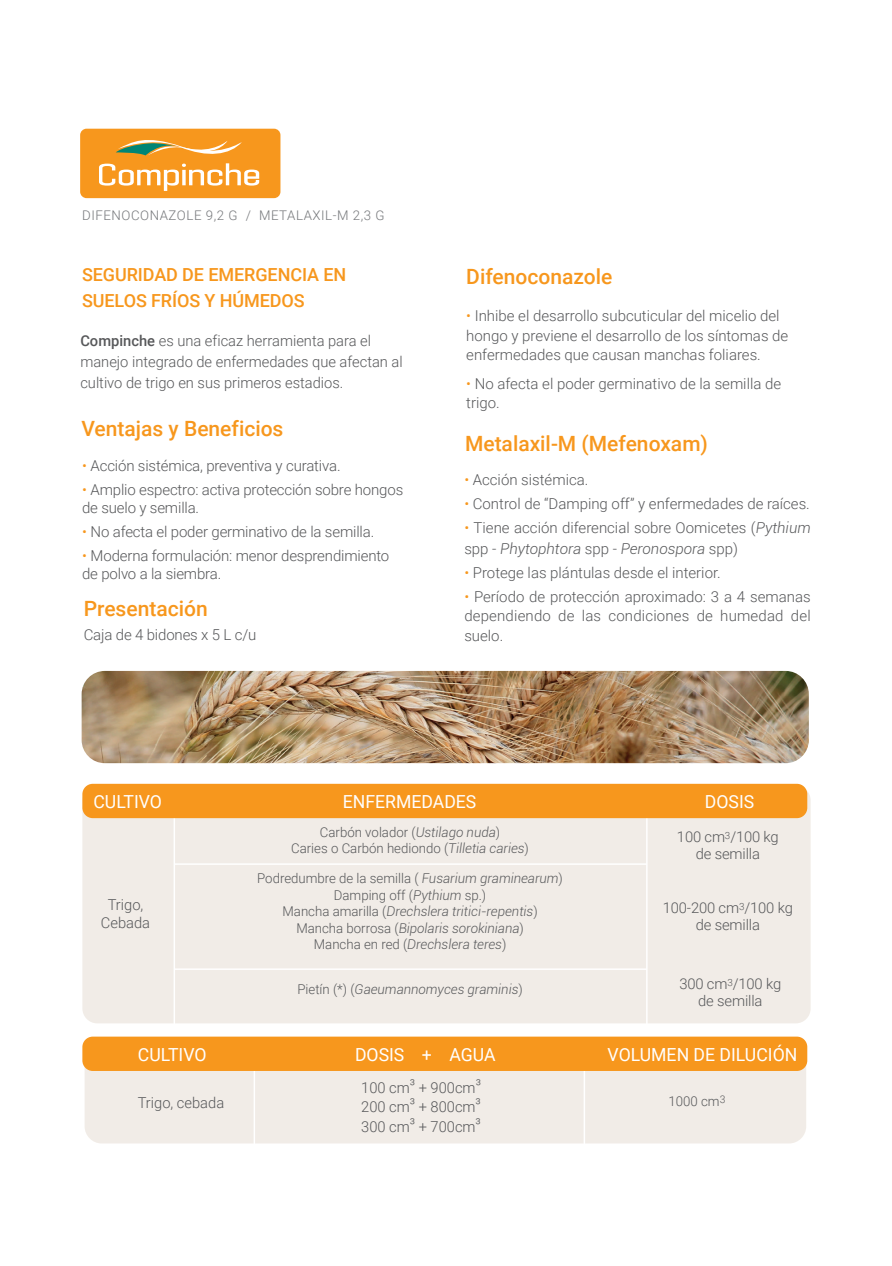
<style>
.page{position:relative;width:892px;height:1266px;background:#fff}
.page>*{position:absolute;margin:0;border:0;box-sizing:border-box;transform-origin:0 0}
.t1{font:500 21px "Roboto";color:#f7971d}
.t2{font:18px "Roboto";color:#fff}
.t3{font:500 18px/25.5px "Roboto";letter-spacing:-.005em;color:#f7971d}
.t4{font:300 15px/19.5px "Roboto";color:#57585a}
.t5{font:300 14.85px/16.5px "Roboto";letter-spacing:-.01em;color:#57585a;text-align:center}
.t6{font:italic 300 13.5px/16.5px "Roboto";color:#57585a;text-align:center}
.t7{font:300 13.5px/16.5px "Roboto";color:#57585a;text-align:center}
.t8{font:300 13.35px "Roboto";letter-spacing:.04em;color:#76787b}
.s1{font-weight:500}
.s2{color:#f7971d}
.s3{font-style:italic}
.s4{font-style:normal}
</style>
<div class="page">
<div style="left:85px;top:1038px;width:721px;height:105px;background:#f1ece7;border-radius:17px"></div>
<div style="left:82px;top:785px;width:729px;height:238px;background:#f1ece7;border-radius:15px"></div>
<hr style="left:646px;top:807px;width:2px;height:221px;background:#fff">
<hr style="left:174px;top:790px;width:1px;height:237px;background:#fff">
<div style="left:80px;top:129px;width:200px;height:69px;background:#f7971d;border-radius:6px"></div>
<svg style="left:99px;top:140px;width:160px;height:51px"></svg>
<hr style="left:174px;top:968px;width:473px;height:1px;background:#fff">
<hr style="left:174px;top:863px;width:473px;height:1px;background:#fff">
<hr style="left:584px;top:1052px;width:1px;height:93px;background:#fff">
<hr style="left:254px;top:1052px;width:1px;height:93px;background:#fff">
<img style="left:82px;top:671px;width:727px;height:92px">
<div style="left:82px;top:783px;width:725px;height:35px;background:#f7971d;border-radius:10px"></div>
<div style="left:82px;top:1036px;width:725px;height:34px;background:#f7971d;border-radius:10px"></div>
<p class="t8" style="left:82px;top:205px;width:304px">DIFENOCONAZOLE 9,2 G / METALAXIL-M 2,3 G</p>
<p class="t3" style="left:82px;top:261px;width:266px">SEGURIDAD DE EMERGENCIA EN<br>SUELOS FRÍOS Y HÚMEDOS</p>
<p class="t4" style="left:80px;top:329px;width:324px;line-height:21px"><span class="s1">Compinche</span> es una eficaz herramienta para el manejo integrado de enfermedades que afectan al cultivo de trigo en sus primeros estadios.</p>
<h1 class="t1" style="left:82px;top:413px;width:203px">Ventajas y Beneficios</h1>
<p class="t4" style="left:82px;top:455px;width:260px"><span class="s2">•</span> Acción sistémica, preventiva y curativa.</p>
<p class="t4" style="left:82px;top:480px;width:323px;line-height:18px"><span class="s2">•</span> Amplio espectro: activa protección sobre hongos de suelo y semilla.</p>
<p class="t4" style="left:82px;top:521px;width:294px"><span class="s2">•</span> No afecta el poder germinativo de la semilla.</p>
<p class="t4" style="left:82px;top:546px;width:309px;line-height:18px"><span class="s2">•</span> Moderna formulación: menor desprendimiento de polvo a la siembra.</p>
<h1 class="t1" style="left:84px;top:594px;width:125px">Presentación</h1>
<p class="t4" style="left:84px;top:624px;width:174px">Caja de 4 bidones x 5 L c/u</p>
<h1 class="t1" style="left:466px;top:261px;width:148px">Difenoconazole</h1>
<p class="t4" style="left:466px;top:305px;width:324px"><span class="s2">•</span> Inhibe el desarrollo subcuticular del micelio del hongo y previene el desarrollo de los síntomas de enfermedades que causan manchas foliares.</p>
<p class="t4" style="left:466px;top:373px;width:316px"><span class="s2">•</span> No afecta el poder germinativo de la semilla de trigo.</p>
<h1 class="t1" style="left:465px;top:428px;width:244px">Metalaxil-M (Mefenoxam)</h1>
<p class="t4" style="left:464px;top:469px;width:126px"><span class="s2">•</span> Acción sistémica.</p>
<p class="t4" style="left:464px;top:493px;width:347px"><span class="s2">•</span> Control de “Damping off” y enfermedades de raíces.</p>
<p class="t4" style="left:464px;top:516px;width:348px;line-height:21px"><span class="s2">•</span> Tiene acción diferencial sobre Oomicetes (<span class="s3">Pythium </span>spp - <span class="s3">Phytophtora</span> spp - <span class="s3">Peronospora</span> spp)</p>
<p class="t4" style="left:464px;top:562px;width:258px"><span class="s2">•</span> Protege las plántulas desde el interior.</p>
<p class="t4" style="left:464px;top:586px;width:348px;text-align:justify"><span class="s2">•</span> Período de protección aproximado: 3 a 4 semanas dependiendo de las condiciones de humedad del suelo.</p>
<p class="t2" style="left:93px;top:789px;width:70px">CULTIVO</p>
<p class="t2" style="left:343px;top:789px;width:135px">ENFERMEDADES</p>
<p class="t2" style="left:705px;top:789px;width:51px">DOSIS</p>
<p class="t4" style="left:101px;top:895px;width:51px;line-height:18px;text-align:center">Trigo,<br>Cebada</p>
<p class="t7" style="left:291px;top:823px;width:239px">Carbón volador (<span class="s3">Ustilago nuda</span>)<br>Caries o Carbón hediondo (<span class="s3">Tilletia caries</span>)</p>
<p class="t6" style="left:257px;top:869px;width:307px"><span class="s4">Podredumbre de la semilla (</span> Fusarium graminearum<span class="s4">)<br>Damping off (</span>Pythium <span class="s4">sp.)<br>Mancha amarilla (</span>Drechslera tritici-repentis<span class="s4">)<br>Mancha borrosa (</span>Bipolaris sorokiniana<span class="s4">)<br>Mancha en red (</span>Drechslera teres<span class="s4">)</span></p>
<p class="t6" style="left:297px;top:980px;width:227px"><span class="s4">Pietín (*) (</span>Gaeumannomyces graminis<span class="s4">)</span></p>
<p class="t5" style="left:677px;top:828px;width:103px">100 cm<sup>3</sup>/100 kg de semilla</p>
<p class="t5" style="left:663px;top:899px;width:132px">100-200 cm<sup>3</sup>/100 kg de semilla</p>
<p class="t5" style="left:679px;top:974px;width:103px">300 cm<sup>3</sup>/100 kg de semilla</p>
<p class="t2" style="left:138px;top:1042px;width:70px">CULTIVO</p>
<p class="t2" style="left:355px;top:1042px;width:142px">DOSIS + AGUA</p>
<p class="t2" style="left:608px;top:1042px;width:191px">VOLUMEN DE DILUCIÓN</p>
<p class="t4" style="left:361px;top:1076px;width:121px;text-align:justify">100 cm³ + 900cm³<br>200 cm³ + 800cm³<br>300 cm³ + 700cm³</p>
<p class="t4" style="left:138px;top:1091px;width:88px">Trigo, cebada</p>
<p class="t7" style="left:669px;top:1092px;width:58px">1000 cm<sup>3</sup></p>
</div>
